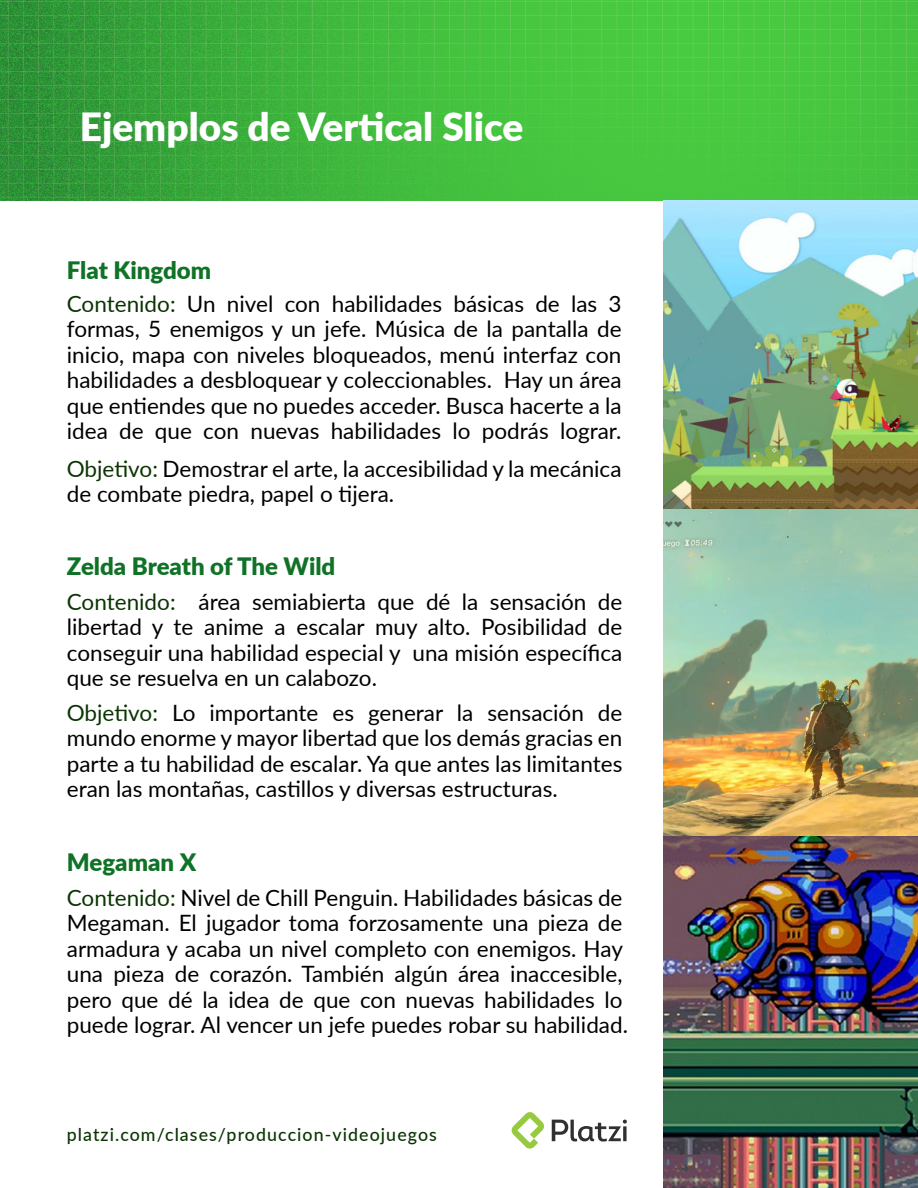
<style>
.page{position:relative;width:918px;height:1188px;background:#fff}
.page>*{position:absolute;margin:0;border:0;box-sizing:border-box;transform-origin:0 0}
.t1{font:900 38.85px "Lato";color:#fff}
.t2{font:900 24px "Lato";color:#107227}
.t3{font:22.5px/25.5px "Lato";color:#000;text-align:justify}
.t4{font:500 17.85px "Lato";letter-spacing:.06em;color:#0a3503}
.s1{color:#0a3503}
</style>
<div class="page">
<img style="left:0;top:0;width:918px;height:201px">
<img style="left:663px;top:201px;width:255px;height:987px">
<svg style="left:511px;top:1112px;width:33px;height:37px"></svg>
<svg style="left:552px;top:1120px;width:75px;height:22px"></svg>
<h1 class="t1" style="left:80px;top:97px;width:445px">Ejemplos de Vertical Slice</h1>
<p class="t2" style="left:67px;top:252px;width:146px">Flat Kingdom</p>
<p class="t3" style="left:67px;top:290px;width:556px"><span class="s1">Contenido:</span> Un nivel con habilidades básicas de las 3 formas, 5 enemigos y un jefe. Música de la pantalla de inicio, mapa con niveles bloqueados, menú interfaz con habilidades a desbloquear y coleccionables. Hay un área que entiendes que no puedes acceder. Busca hacerte a la idea de que con nuevas habilidades lo podrás lograr.</p>
<p class="t3" style="left:67px;top:455px;width:556px"><span class="s1">Objetivo:</span> Demostrar el arte, la accesibilidad y la mecánica de combate piedra, papel o tijera.</p>
<p class="t2" style="left:67px;top:549px;width:270px">Zelda Breath of The Wild</p>
<p class="t3" style="left:67px;top:588px;width:557px"><span class="s1">Contenido:</span> área semiabierta que dé la sensación de libertad y te anime a escalar muy alto. Posibilidad de conseguir una habilidad especial y una misión específica que se resuelva en un calabozo.</p>
<p class="t3" style="left:67px;top:699px;width:557px"><span class="s1">Objetivo:</span> Lo importante es generar la sensación de mundo enorme y mayor libertad que los demás gracias en parte a tu habilidad de escalar. Ya que antes las limitantes eran las montañas, castillos y diversas estructuras.</p>
<p class="t2" style="left:67px;top:845px;width:131px">Megaman X</p>
<p class="t3" style="left:67px;top:884px;width:563px;text-align:left"><span class="s1">Contenido:</span> Nivel de Chill Penguin. Habilidades básicas de Megaman. El jugador toma forzosamente una pieza de armadura y acaba un nivel completo con enemigos. Hay una pieza de corazón. También algún área inaccesible, pero que dé la idea de que con nuevas habilidades lo puede lograr. Al vencer un jefe puedes robar su habilidad.</p>
<p class="t4" style="left:67px;top:1122px;width:372px">platzi.com/clases/produccion-videojuegos</p>
</div>
